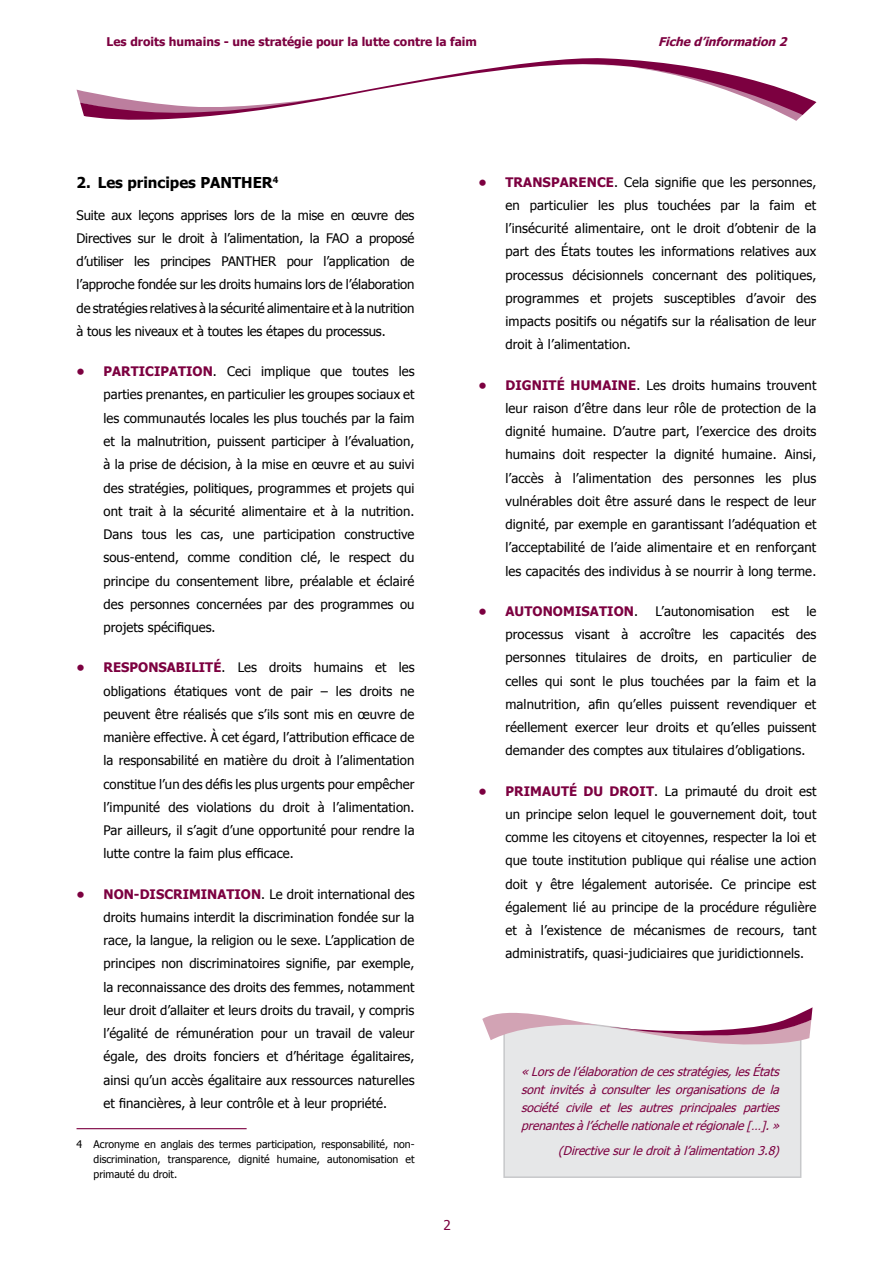
<style>
.page{position:relative;width:893px;height:1263px;background:#fff}
.page>*{position:absolute;margin:0;border:0;box-sizing:border-box;transform-origin:0 0}
.TM_Subtitle{font:700 15px "Tahoma";color:#000}
.t1{font:13.5px "Tahoma";color:#7c0040}
.TM_Text{font:13.2px/23.2px "Tahoma";letter-spacing:.005em;color:#000;text-align:justify}
.t2{font:700 13.2px "Tahoma";letter-spacing:.01em;color:#7c0040}
.TM_Box2{font:italic 12px/18px "Tahoma";color:#7c0040;text-align:justify}
.t3{font:700 12px "Tahoma";color:#7c0040}
.t4{font:italic 700 12px "Tahoma";color:#7c0040}
.TM_Note{font:10.5px/15px "Tahoma";color:#000;text-align:justify}
.s1{font-weight:700;color:#7c0040}
.s2{font-weight:400;color:#000}
</style>
<div class="page">
<svg style="left:80px;top:58px;width:736px;height:63px"></svg>
<hr style="left:77px;top:1128px;width:170px;height:1px;background:#7c0040">
<div style="left:503px;top:1049px;width:299px;height:129px;background:#e6e7e8"></div>
<svg style="left:482px;top:1007px;width:330px;height:42px"></svg>
<p class="t3" style="left:107px;top:33px;width:372px">Les droits humains - une stratégie pour la lutte contre la faim</p>
<p class="t4" style="left:658px;top:33px;width:134px">Fiched’information 2</p>
<p class="TM_Subtitle" style="left:77px;top:172px;width:203px">2. Les principes PANTHER<sup>4</sup></p>
<p class="TM_Text" style="left:77px;top:203px;width:339px">Suite aux leçons apprises lors de la mise en œuvre des Directives sur le droit à l’alimentation, la FAO a proposé d’utiliser les principes PANTHER pour l’application de l’approche fondée sur les droits humains lors de l’élaboration de stratégies relatives à la sécurité alimentaire et à la nutrition à tous les niveaux et à toutes les étapes du processus.</p>
<p class="TM_Text" style="left:104px;top:359px;width:313px;text-indent:-27px"><span class="s1">• PARTICIPATION</span>. Ceci implique que toutes les parties prenantes, en particulier les groupes sociaux et les communautés locales les plus touchés par la faim et la malnutrition, puissent participer à l’évaluation, à la prise de décision, à la mise en œuvre et au suivi des stratégies, politiques, programmes et projets qui ont trait à la sécurité alimentaire et à la nutrition.<br>Dans tous les cas, une participation constructive sous-entend, comme condition clé, le respect du principe du consentement libre, préalable et éclairé des personnes concernées par des programmes ou projets spécifiques.</p>
<p class="TM_Text" style="left:104px;top:655px;width:312px;text-indent:-27px"><span class="s1">• RESPONSABILITÉ</span>. Les droits humains et les obligations étatiques vont de pair – les droits ne peuvent être réalisés que s’ils sont mis en œuvre de manière effective. À cet égard, l’attribution efficace de la responsabilité en matière du droit à l’alimentation constitue l’un des défis les plus urgents pour empêcher l’impunité des violations du droit à l’alimentation.<br>Par ailleurs, il s’agit d’une opportunité pour rendre la lutte contre la faim plus efficace.</p>
<p class="TM_Text" style="left:104px;top:881px;width:312px;text-indent:-27px"><span class="s1">• NON-DISCRIMINATION</span>. Le droit international des droits humains interdit la discrimination fondée sur la race, la langue, la religion ou le sexe. L’application de principes non discriminatoires signifie, par exemple, la reconnaissance des droits des femmes, notamment leur droit d’allaiter et leurs droits du travail, y compris l’égalité de rémunération pour un travail de valeur égale, des droits fonciers et d’héritage égalitaires, ainsi qu’un accès égalitaire aux ressources naturelles et financières, à leur contrôle et à leur propriété.</p>
<p class="TM_Note" style="left:94px;top:1136px;width:323px;text-indent:-17px">4 Acronyme en anglais des termes participation, responsabilité, non&shy;discrimination, transparence, dignité humaine, autonomisation et primauté du droit.</p>
<p class="TM_Text" style="left:505px;top:169px;width:313px;text-indent:-27px"><span class="s1">• TRANSPARENCE</span>. Cela signifie que les personnes, en particulier les plus touchées par la faim et l’insécurité alimentaire, ont le droit d’obtenir de la part des États toutes les informations relatives aux processus décisionnels concernant des politiques, programmes et projets susceptibles d’avoir des impacts positifs ou négatifs sur la réalisation de leur droit à l’alimentation.</p>
<p class="TM_Text" style="left:505px;top:372px;width:313px;text-indent:-27px"><span class="s1">• DIGNITÉ HUMAINE</span>. Les droits humains trouvent leur raison d’être dans leur rôle de protection de la dignité humaine. D’autre part, l’exercice des droits humains doit respecter la dignité humaine. Ainsi, l’accès à l’alimentation des personnes les plus vulnérables doit être assuré dans le respect de leur dignité, par exemple en garantissant l’adéquation et l’acceptabilité de l’aide alimentaire et en renforçant les capacités des individus à se nourrir à long terme.</p>
<p class="t2" style="left:478px;top:602px;width:161px">• AUTONOMISATION<span class="s2">.</span></p>
<p class="TM_Text" style="left:655px;top:599px;width:101px">L’autonomisation</p>
<p class="TM_Text" style="left:772px;top:599px;width:19px">est</p>
<p class="TM_Text" style="left:505px;top:599px;width:313px;text-indent:301px">le processus visant à accroître les capacités des personnes titulaires de droits, en particulier de celles qui sont le plus touchées par la faim et la malnutrition, afin qu’elles puissent revendiquer et réellement exercer leur droits et qu’elles puissent demander des comptes aux titulaires d’obligations.</p>
<p class="TM_Text" style="left:505px;top:778px;width:313px;text-indent:-27px"><span class="s1">• PRIMAUTÉ DU DROIT</span>. La primauté du droit est un principe selon lequel le gouvernement doit, tout comme les citoyens et citoyennes, respecter la loi et que toute institution publique qui réalise une action doit y être légalement autorisée. Ce principe est également lié au principe de la procédure régulière et à l’existence de mécanismes de recours, tant administratifs, quasi-judiciaires que juridictionnels.</p>
<p class="t1" style="left:444px;top:1216px;width:9px">2</p>
<p class="TM_Box2" style="left:521px;top:1062px;width:263px">«Lorsdel’élaborationdecesstratégies,lesÉtats sont invités à consulter les organisations de la société civile et les autres principales parties prenantesàl’échellenationaleetrégionale[…]. »</p>
<p class="TM_Box2" style="left:558px;top:1141px;width:226px">(Directivesurledroitàl’alimentation3.8)</p>
</div>
